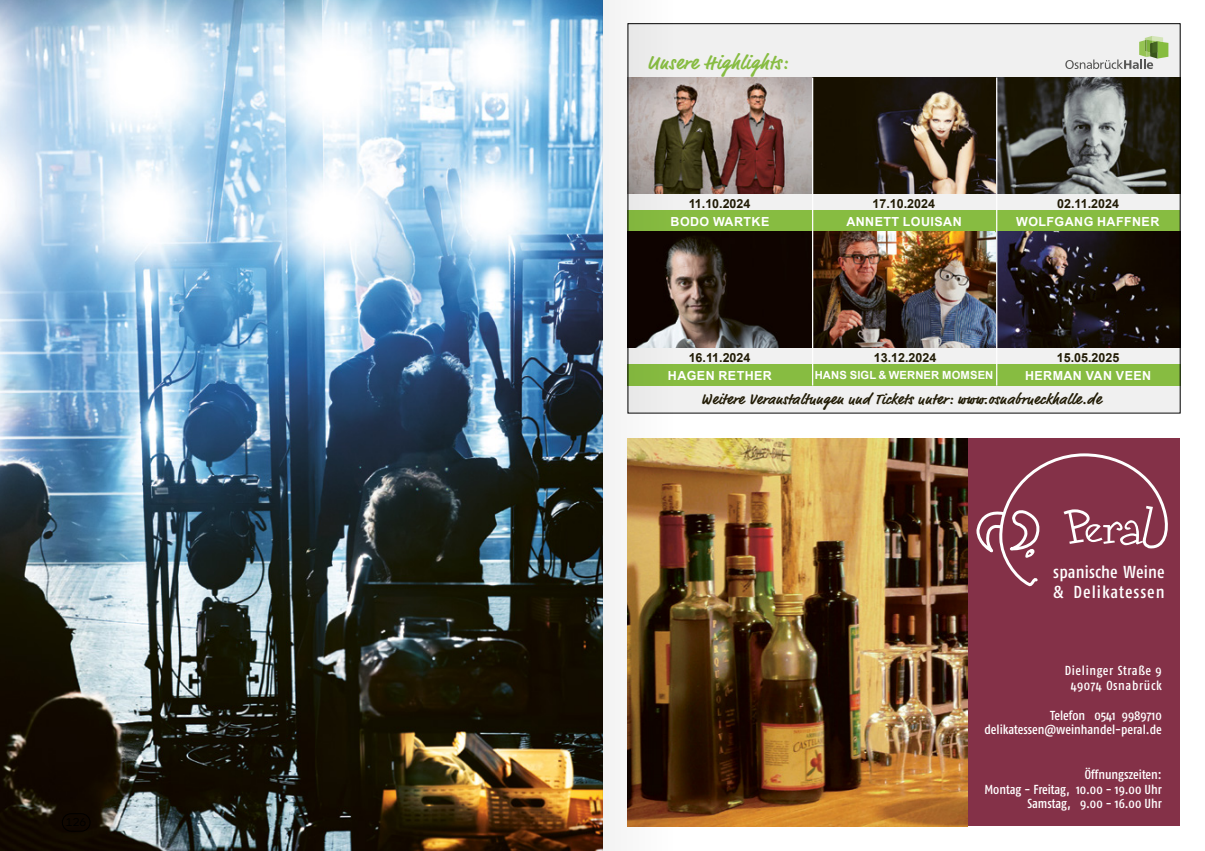
<style>
.page{position:relative;width:1205px;height:851px;background:#fff}
.page>*{position:absolute;margin:0;border:0;box-sizing:border-box;transform-origin:0 0}
.t1{font:700 20px "Market Pro";letter-spacing:.04em;color:#87bc41}
.t2{font:17.38px/20.6px "Fago Co Med";letter-spacing:.04em;color:#fff}
.t3{font:700 15px "Market Pro";letter-spacing:.03em;color:#211b05;scale:1.05 1}
.t4{font:13px/14.5px "Fago Co Med";color:#fff;text-align:right}
.t5{font:13px/15px "Fago Co Med";letter-spacing:.045em;color:#fff;text-align:center}
.t6{font:700 12.5px "Arial";letter-spacing:.035em;color:#fff}
.t7{font:700 12.5px "Arial";color:#211b05}
.t8{font:700 11.25px "Arial";letter-spacing:.01em;color:#fff}
</style>
<div class="page">
<img style="left:0;top:0;width:602px;height:850px">
<div style="left:62px;top:813px;width:28px;height:18px;border:1px solid #000;border-radius:9px"></div>
<div style="left:628px;top:24px;width:552px;height:388px;background:#f0f0f0"></div>
<svg style="left:1065px;top:36px;width:103px;height:33px"></svg>
<img style="left:673px;top:78px;width:505px;height:116px">
<div style="left:628px;top:210px;width:184px;height:21px;background:#87bc41"></div>
<img style="left:673px;top:231px;width:505px;height:117px">
<div style="left:628px;top:364px;width:184px;height:21px;background:#87bc41"></div>
<div style="left:812px;top:210px;width:184px;height:21px;background:#87bc41"></div>
<div style="left:812px;top:364px;width:184px;height:21px;background:#87bc41"></div>
<div style="left:995px;top:210px;width:185px;height:21px;background:#87bc41"></div>
<div style="left:996px;top:364px;width:184px;height:21px;background:#87bc41"></div>
<hr style="left:812px;top:78px;width:1px;height:307px;background:#fff">
<hr style="left:996px;top:78px;width:1px;height:307px;background:#fff">
<div style="left:835px;top:438px;width:345px;height:387px;background:#843148"></div>
<img style="left:673px;top:438px;width:294px;height:387px">
<svg style="left:976px;top:453px;width:192px;height:133px"></svg>
<svg style="left:602px;top:0;width:71px;height:850px"></svg>
<h1 class="t1" style="left:647px;top:48px;width:141px">Unsere Highlights:</h1>
<p class="t7" style="left:689px;top:195px;width:63px">11.10.2024</p>
<p class="t6" style="left:670px;top:213px;width:100px">BODO WARTKE</p>
<p class="t6" style="left:846px;top:212px;width:117px">ANNETT LOUISAN</p>
<p class="t7" style="left:872px;top:195px;width:64px">17.10.2024</p>
<p class="t7" style="left:1057px;top:195px;width:63px">02.11.2024</p>
<p class="t6" style="left:1016px;top:213px;width:145px">WOLFGANG HAFFNER</p>
<p class="t7" style="left:689px;top:348px;width:63px">16.11.2024</p>
<p class="t6" style="left:668px;top:366px;width:106px">HAGEN RETHER</p>
<p class="t7" style="left:874px;top:348px;width:64px">13.12.2024</p>
<p class="t8" style="left:815px;top:367px;width:180px">HANS SIGL &amp; WERNER MOMSEN</p>
<p class="t7" style="left:1057px;top:348px;width:64px">15.05.2025</p>
<p class="t6" style="left:1025px;top:367px;width:128px">HERMAN VAN VEEN</p>
<p class="t3" style="left:701px;top:389px;width:383px">Weitere Veranstaltungen und Tickets unter: www.osnabrueckhalle.de</p>
<h2 class="t2" style="left:1053px;top:561px;width:113px">spanische Weine &amp; Delikatessen</h2>
<p class="t5" style="left:1064px;top:663px;width:99px">Dielinger Straße 9<br>49074 Osnabrück</p>
<p class="t4" style="left:984px;top:707px;width:179px">Telefon 0541 9989710 delikatessen@weinhandel-peral.de</p>
<p class="t4" style="left:984px;top:766px;width:179px">Öffnungszeiten:<br>Montag - Freitag, 10.00 - 19.00 Uhr<br>Samstag, 9.00 - 16.00 Uhr</p>
</div>
